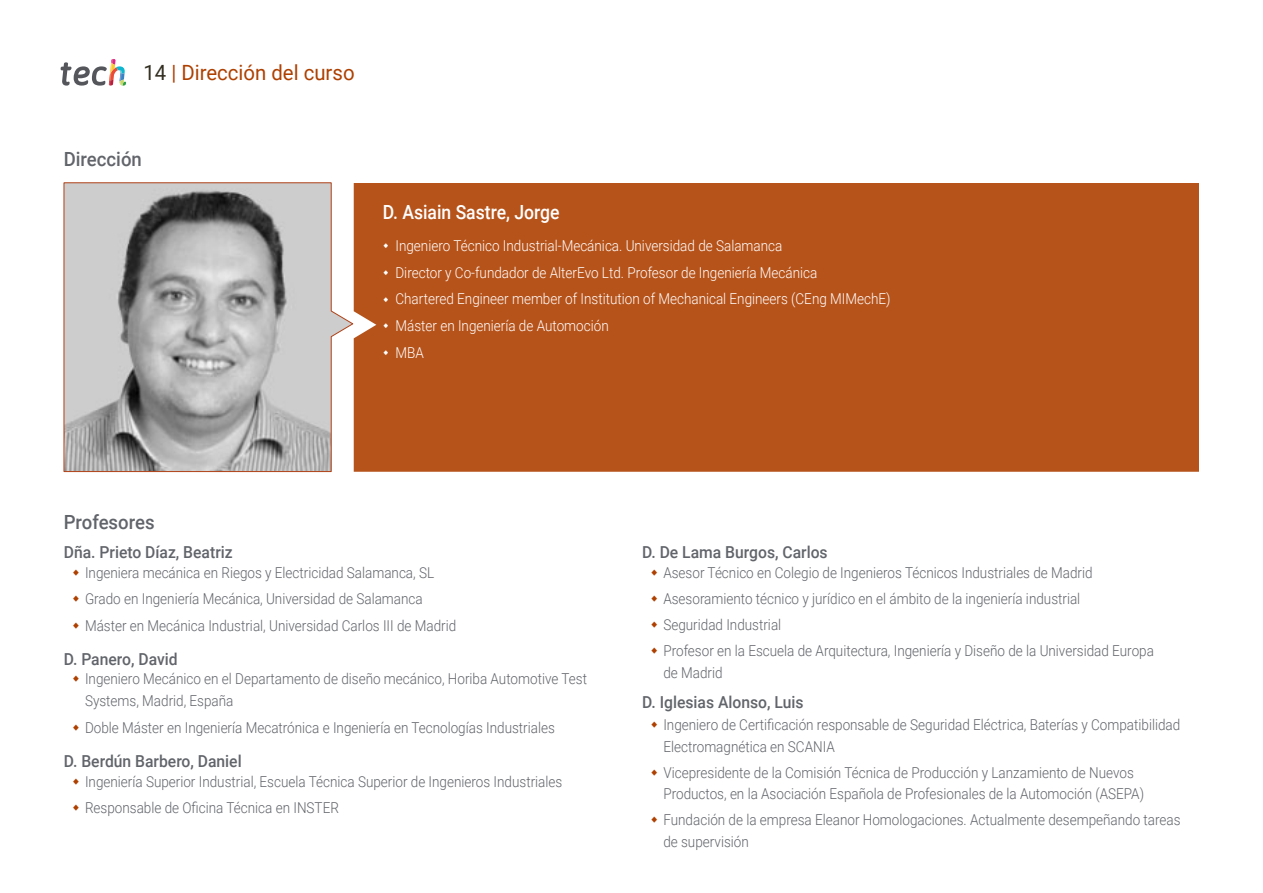
<style>
.page{position:relative;width:1263px;height:893px;background:#fff}
.page>*{position:absolute;margin:0;border:0;box-sizing:border-box;transform-origin:0 0}
.t1{font:21px "Roboto";color:#ae4000}
.t2{font:500 19.5px "Roboto";color:#fff;scale:.9 1}
.t3{font:500 19.5px "Roboto";color:#61646a;scale:.95 1}
.t4{font:500 16.5px "Roboto";color:#61646a;scale:.95 1}
.t5{font:300 15px/21.8px "Roboto";color:#61646a;scale:.9 1}
.t6{font:300 15px/26.7px "Roboto";color:#fff;scale:.9 1}
.s1{color:#312e20}
</style>
<div class="page">
<svg style="left:61px;top:59px;width:65px;height:27px"></svg>
<div style="left:354px;top:183px;width:845px;height:289px;background:#b6531a"></div>
<svg style="left:64px;top:182px;width:289px;height:290px;background:#b4b2b2"></svg>
<svg style="left:384px;top:243px;width:4px;height:5px"></svg>
<svg style="left:384px;top:270px;width:4px;height:5px"></svg>
<svg style="left:384px;top:297px;width:4px;height:5px"></svg>
<svg style="left:384px;top:323px;width:4px;height:5px"></svg>
<svg style="left:384px;top:350px;width:4px;height:5px"></svg>
<h1 class="t1" style="left:144px;top:57px;width:213px"><span class="s1">14</span> | Dirección del curso</h1>
<h2 class="t3" style="left:64px;top:145px;width:84px">Dirección</h2>
<h2 class="t3" style="left:64px;top:508px;width:97px">Profesores</h2>
<h2 class="t2" style="left:383px;top:198px;width:198px">D. Asiain Sastre, Jorge</h2>
<p class="t6" style="left:395px;top:232px;width:552px">Ingeniero Técnico Industrial-Mecánica. Universidad de Salamanca<br>Director y Co-fundador de AlterEvo Ltd. Profesor de Ingeniería Mecánica<br>Chartered Engineer member of Institution of Mechanical Engineers (CEng MIMechE)<br>Máster en Ingeniería de Automoción<br>MBA</p>
<p class="t4" style="left:64px;top:541px;width:179px">Dña. Prieto Díaz, Beatriz</p>
<p class="t5" style="left:85px;top:559px;width:414px;line-height:26.4px">Ingeniera mecánica en Riegos y Electricidad Salamanca, SL<br>Grado en Ingeniería Mecánica, Universidad de Salamanca<br>Máster en Mecánica Industrial, Universidad Carlos III de Madrid</p>
<p class="t4" style="left:64px;top:647px;width:121px">D. Panero, David</p>
<p class="t5" style="left:85px;top:667px;width:559px">Ingeniero Mecánico en el Departamento de diseño mecánico, Horiba Automotive Test<br>Systems, Madrid, España</p>
<p class="t5" style="left:85px;top:716px;width:524px">Doble Máster en Ingeniería Mecatrónica e Ingeniería en Tecnologías Industriales</p>
<p class="t4" style="left:64px;top:750px;width:189px">D. Berdún Barbero, Daniel</p>
<p class="t5" style="left:85px;top:767px;width:532px;line-height:26.7px">Ingeniería Superior Industrial, Escuela Técnica Superior de Ingenieros Industriales<br>Responsable de Oficina Técnica en INSTER</p>
<p class="t4" style="left:642px;top:541px;width:197px">D. De Lama Burgos, Carlos</p>
<p class="t5" style="left:663px;top:559px;width:547px;line-height:26px">Asesor Técnico en Colegio de Ingenieros Técnicos Industriales de Madrid Asesoramiento técnico y jurídico en el ámbito de la ingeniería industrial<br>Seguridad Industrial<br>Profesor en la Escuela de Arquitectura, Ingeniería y Diseño de la Universidad Europa</p>
<p class="t5" style="left:663px;top:661px;width:67px">de Madrid</p>
<p class="t4" style="left:642px;top:691px;width:171px">D. Iglesias Alonso, Luis</p>
<p class="t5" style="left:663px;top:713px;width:576px">Ingeniero de Certificación responsable de Seguridad Eléctrica, Baterías y Compatibilidad<br>Electromagnética en SCANIA</p>
<p class="t5" style="left:663px;top:761px;width:536px">Vicepresidente de la Comisión Técnica de Producción y Lanzamiento de Nuevos<br>Productos, en la Asociación Española de Profesionales de la Automoción (ASEPA)</p>
<p class="t5" style="left:663px;top:809px;width:576px">Fundación de la empresa Eleanor Homologaciones. Actualmente desempeñando tareas de supervisión</p>
</div>
